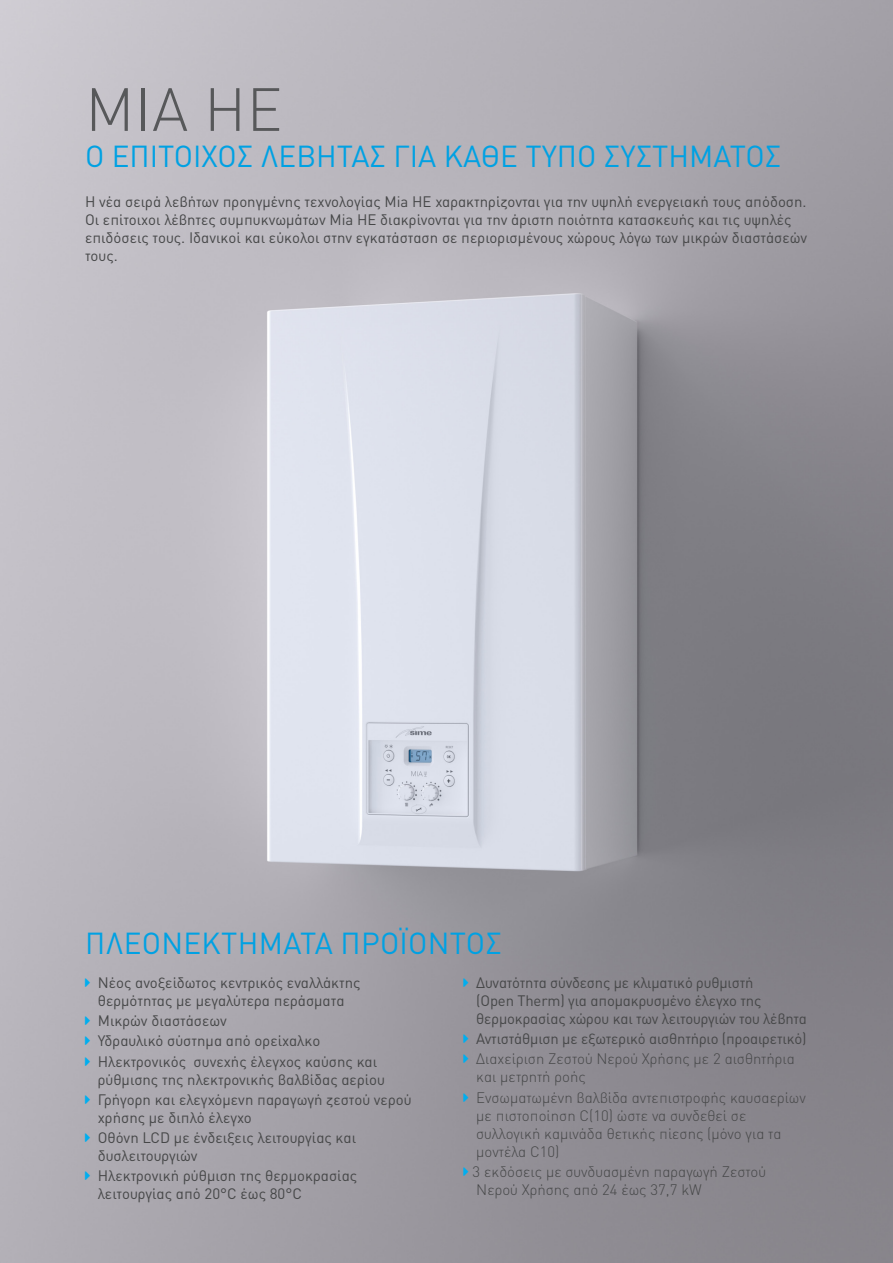
<style>
.page{position:relative;width:893px;height:1263px;background:#fff}
.page>*{position:absolute;margin:0;border:0;box-sizing:border-box;transform-origin:0 0}
.t1{font:300 60px "DIN Pro";color:#57585a}
.Descrizione{font:30px "DIN Pro";color:#00a1e3}
.Decriz__grassetto{font:15px/18px "DIN Pro";color:#464748}
.Decriz__grassetto-2{font:300 15px/18px "DIN Pro";color:#464748}
</style>
<div class="page">
<img style="left:0;top:0;width:892px;height:1263px">
<hr style="left:892px;top:0;width:1px;height:1263px;background:#a5a2a9">
<svg style="left:85px;top:978px;width:5px;height:9px"></svg>
<svg style="left:85px;top:1016px;width:5px;height:9px"></svg>
<svg style="left:85px;top:1037px;width:5px;height:8px"></svg>
<svg style="left:85px;top:1057px;width:5px;height:8px"></svg>
<svg style="left:85px;top:1095px;width:5px;height:9px"></svg>
<svg style="left:85px;top:1133px;width:5px;height:9px"></svg>
<svg style="left:85px;top:1171px;width:5px;height:9px"></svg>
<svg style="left:463px;top:978px;width:5px;height:9px"></svg>
<svg style="left:463px;top:1034px;width:5px;height:9px"></svg>
<svg style="left:463px;top:1055px;width:5px;height:8px"></svg>
<svg style="left:463px;top:1093px;width:5px;height:8px"></svg>
<svg style="left:463px;top:1167px;width:5px;height:9px"></svg>
<p class="t1" style="left:85px;top:68px;width:199px">MIA HE</p>
<p class="Descrizione" style="left:85px;top:136px;width:698px">Ο ΕΠΙΤΟΙΧΟΣ ΛΕΒΗΤΑΣ ΓΙΑ ΚΑΘΕ ΤΥΠΟ ΣΥΣΤΗΜΑΤΟΣ</p>
<p class="Decriz__grassetto" style="left:85px;top:192px;width:723px">Η νέα σειρά λεβήτων προηγμένης τεχνολογίας Mia HE χαρακτηρίζονται για την υψηλή ενεργειακή τους απόδοση.</p>
<p class="Decriz__grassetto" style="left:85px;top:210px;width:724px">Οι επίτοιχοι λέβητες συμπυκνωμάτων Mia HE διακρίνονται για την άριστη ποιότητα κατασκευής και τις υψηλές επιδόσεις τους. Ιδανικοί και εύκολοι στην εγκατάσταση σε περιορισμένους χώρους λόγω των μικρών διαστάσεών τους.</p>
<p class="Descrizione" style="left:85px;top:923px;width:418px">ΠΛΕΟΝΕΚΤΗΜΑΤΑ ΠΡΟΪΟΝΤΟΣ</p>
<p class="Decriz__grassetto" style="left:98px;top:973px;width:264px">Νέος ανοξείδωτος κεντρικός εναλλάκτης θερμότητας με μεγαλύτερα περάσματα</p>
<p class="Decriz__grassetto" style="left:98px;top:1011px;width:131px">Μικρών διαστάσεων</p>
<p class="Decriz__grassetto" style="left:98px;top:1031px;width:224px">Υδραυλικό σύστημα από ορείχαλκο</p>
<p class="Decriz__grassetto" style="left:98px;top:1051px;width:289px">Ηλεκτρονικός συνεχής έλεγχος καύσης και ρύθμισης της ηλεκτρονικής βαλβίδας αερίου</p>
<p class="Decriz__grassetto" style="left:98px;top:1090px;width:315px">Γρήγορη και ελεγχόμενη παραγωγή ζεστού νερού χρήσης με διπλό έλεγχο</p>
<p class="Decriz__grassetto" style="left:98px;top:1128px;width:260px">Οθόνη LCD με ένδειξεις λειτουργίας και δυσλειτουργιών</p>
<p class="Decriz__grassetto" style="left:98px;top:1166px;width:261px">Ηλεκτρονική ρύθμιση της θερμοκρασίας λειτουργίας από 20°C έως 80°C</p>
<p class="Decriz__grassetto" style="left:476px;top:973px;width:332px">Δυνατότητα σύνδεσης με κλιματικό ρυθμιστή<br>(Open Therm) για απομακρυσμένο έλεγχο της θερμοκρασίας χώρου και των λειτουργιών του λέβητα</p>
<p class="Decriz__grassetto" style="left:476px;top:1029px;width:332px">Αντιστάθμιση με εξωτερικό αισθητήριο (προαιρετικό)</p>
<p class="Decriz__grassetto-2" style="left:476px;top:1049px;width:320px">Διαχείριση Ζεστού Νερού Χρήσης με 2 αισθητήρια και μετρητή ροής</p>
<p class="Decriz__grassetto-2" style="left:476px;top:1087px;width:331px">Ενσωματωμένη βαλβίδα αντεπιστροφής καυσαερίων με πιστοποίηση C(10) ώστε να συνδεθεί σε συλλογική καμινάδα θετικής πίεσης (μόνο για τα μοντέλα C10)</p>
<p class="Decriz__grassetto-2" style="left:473px;top:1162px;width:295px">3 εκδόσεις με συνδυασμένη παραγωγή Ζεστού<br>Νερού Χρήσης από 24 έως 37,7 kW</p>
</div>
